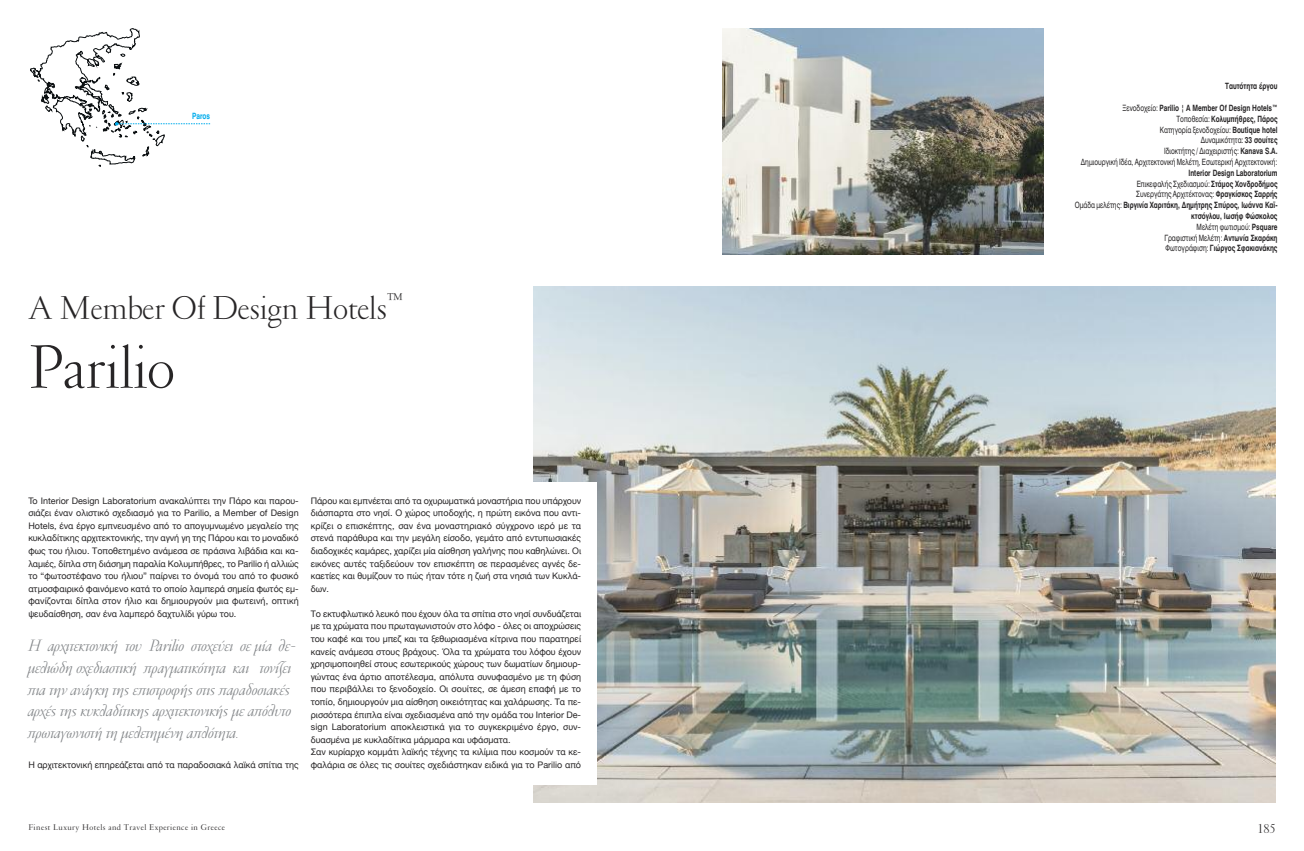
<style>
.page{position:relative;width:1304px;height:851px;background:#fff}
.page>*{position:absolute;margin:0;border:0;box-sizing:border-box;transform-origin:0 0}
.t1{font:300 67px "PF Garamond Classic";color:#272526}
.t2{font:300 36px "PF Garamond Classic";color:#272526}
.t3{font:italic 300 18px/21.6px "PF Garamond Classic";color:#7e8184}
.t4{font:300 14px "PF Garamond Classic";color:#272526}
.t5{font:9px/12.6px "Helvetica Neue";color:#272526;text-align:justify}
.t6{font:700 condensed 9px/10.8px "PA Sans Serif";color:#272526;text-align:right}
.t7{font:condensed 9px/10.8px "PA Sans Serif";color:#272526;text-align:right}
.t8{font:9px "PF Garamond Classic";letter-spacing:.05em;color:#272526}
.t9{font:700 condensed 9px "PA Sans Serif";color:#00acec}
.s1{font-weight:700}
.s2{font-weight:400}
</style>
<div class="page">
<img style="left:534px;top:286px;width:742px;height:516px">
<img style="left:723px;top:28px;width:320px;height:226px">
<div style="left:499px;top:482px;width:98px;height:302px;background:#fff"></div>
<svg style="left:30px;top:28px;width:180px;height:138px"></svg>
<p class="t9" style="left:192px;top:111px;width:19px">Paros</p>
<h2 class="t2" style="left:28px;top:290px;width:376px">A Member Of Design Hotels<sup>™</sup></h2>
<h1 class="t1" style="left:28px;top:334px;width:148px">Parilio</h1>
<p class="t5" style="left:28px;top:494px;width:272px">To Interior Design Laboratorium ανακαλύπτει την Πάρο και παρου&shy;σιάζει έναν ολιστικό σχεδιασμό για το Parilio, a Member of Design Hotels, ένα έργο εμπνευσμένο από το απογυμνωμένο μεγαλείο της κυκλαδίτικης αρχιτεκτονικής, την αγνή γη της Πάρου και το μοναδικό φως του ήλιου. Τοποθετημένο ανάμεσα σε πράσινα λιβάδια και κα&shy;λαμιές, δίπλα στη διάσημη παραλία Κολυμπήθρες, το Parilio ή αλλιώς το “φωτοστέφανο του ήλιου” παίρνει το όνομά του από το φυσικό ατμοσφαιρικό φαινόμενο κατά το οποίο λαμπερά σημεία φωτός εμ&shy;φανίζονται δίπλα στον ήλιο και δημιουργούν μια φωτεινή, οπτική ψευδαίσθηση, σαν ένα λαμπερό δαχτυλίδι γύρω του.</p>
<h3 class="t3" style="left:28px;top:635px;width:270px">Η αρχιτεκτονική του Parilio στοχεύει σε μία θε&shy;μελιώδη σχεδιαστική πραγματικότητα και τονίζει πια την ανάγκη της επιστροφής στις παραδοσιακές αρχές της κυκλαδίτικης αρχιτεκτονικής με απόλυτο πρωταγωνιστή τη μελετημένη απλότητα.</h3>
<p class="t5" style="left:28px;top:758px;width:272px">H αρχιτεκτονική επηρεάζεται από τα παραδοσιακά λαϊκά σπίτια της</p>
<p class="t5" style="left:311px;top:494px;width:272px">Πάρου και εμπνέεται από τα οχυρωματικά μοναστήρια που υπάρχουν διάσπαρτα στο νησί. Ο χώρος υποδοχής, η πρώτη εικόνα που αντι&shy;κρίζει ο επισκέπτης, σαν ένα μοναστηριακό σύγχρονο ιερό με τα στενά παράθυρα και την μεγάλη είσοδο, γεμάτο από εντυπωσιακές διαδοχικές καμάρες, χαρίζει μία αίσθηση γαλήνης που καθηλώνει. Οι εικόνες αυτές ταξιδεύουν τον επισκέπτη σε περασμένες αγνές δε&shy;καετίες και θυμίζουν το πώς ήταν τότε η ζωή στα νησιά των Κυκλά&shy;δων.</p>
<p class="t5" style="left:311px;top:607px;width:272px;text-align:left">Το εκτυφλωτικό λευκό που έχουν όλα τα σπίτια στο νησί συνδυάζεται με τα χρώματα που πρωταγωνιστούν στο λόφο - όλες οι αποχρώσεις του καφέ και του μπεζ και τα ξεθωριασμένα κίτρινα που παρατηρεί κανείς ανάμεσα στους βράχους. Όλα τα χρώματα του λόφου έχουν χρησιμοποιηθεί στους εσωτερικούς χώρους των δωματίων δημιουρ&shy;γώντας ένα άρτιο αποτέλεσμα, απόλυτα συνυφασμένο με τη φύση που περιβάλλει το ξενοδοχείο. Οι σουίτες, σε άμεση επαφή με το τοπίο, δημιουργούν μια αίσθηση οικειότητας και χαλάρωσης. Τα πε&shy;ρισσότερα έπιπλα είναι σχεδιασμένα από την ομάδα του Interior De&shy;sign Laboratorium αποκλειστικά για το συγκεκριμένο έργο, συν&shy;δυασμένα με κυκλαδίτικα μάρμαρα και υφάσματα.<br>Σαν κυρίαρχο κομμάτι λαϊκής τέχνης τα κιλίμια που κοσμούν τα κε&shy;φαλάρια σε όλες τις σουίτες σχεδιάστηκαν ειδικά για το Parilio από</p>
<p class="t8" style="left:28px;top:823px;width:198px">Finest Luxury Hotels and Travel Experience in Greece</p>
<p class="t6" style="left:1225px;top:81px;width:54px">Ταυτότητα έργου</p>
<p class="t7" style="left:1081px;top:102px;width:198px">Ξενοδοχείο: <span class="s1">Parilio | A Member Of Design Hotels™<br></span>Τοποθεσία: <span class="s1">Κολυμπήθρες, Πάρος<br></span>Κατηγορία ξενοδοχείου: <span class="s1">Boutique hotel<br></span>Δυναμικότητα: <span class="s1">33 σουίτες<br></span>Ιδιοκτήτης/ Διαχειριστής: <span class="s1">Kanava S.A.<br></span>Δημιουργική Ιδέα, ΑρχιτεκτονικήΜελέτη, Εσωτερική Αρχιτεκτονική:</p>
<p class="t6" style="left:1075px;top:167px;width:204px">Interior Design Laboratorium<br><span class="s2">Επικεφαλής Σχεδιασμού:</span> Στάμος Χονδροδήμος<br><span class="s2">Συνεργάτης Αρχιτέκτονας:</span> Φραγκίσκος Σαρρής<br><span class="s2">Ομάδα μελέτης:</span> Βιργινία Χαριτάκη, Δημήτρης Σπύρος, Ιωάννα Καϊ&shy;κτσόγλου, Ιωσήφ Φώσκολος<br><span class="s2">Μελέτη φωτισμού:</span> Psquare<br><span class="s2">ΓραφιστικήΜελέτη:</span> Αντωνία Σκαράκη<br><span class="s2">Φωτογράφιση:</span> Γιώργος Σφακιανάκης</p>
<h3 class="t4" style="left:1258px;top:821px;width:20px">185</h3>
</div>
